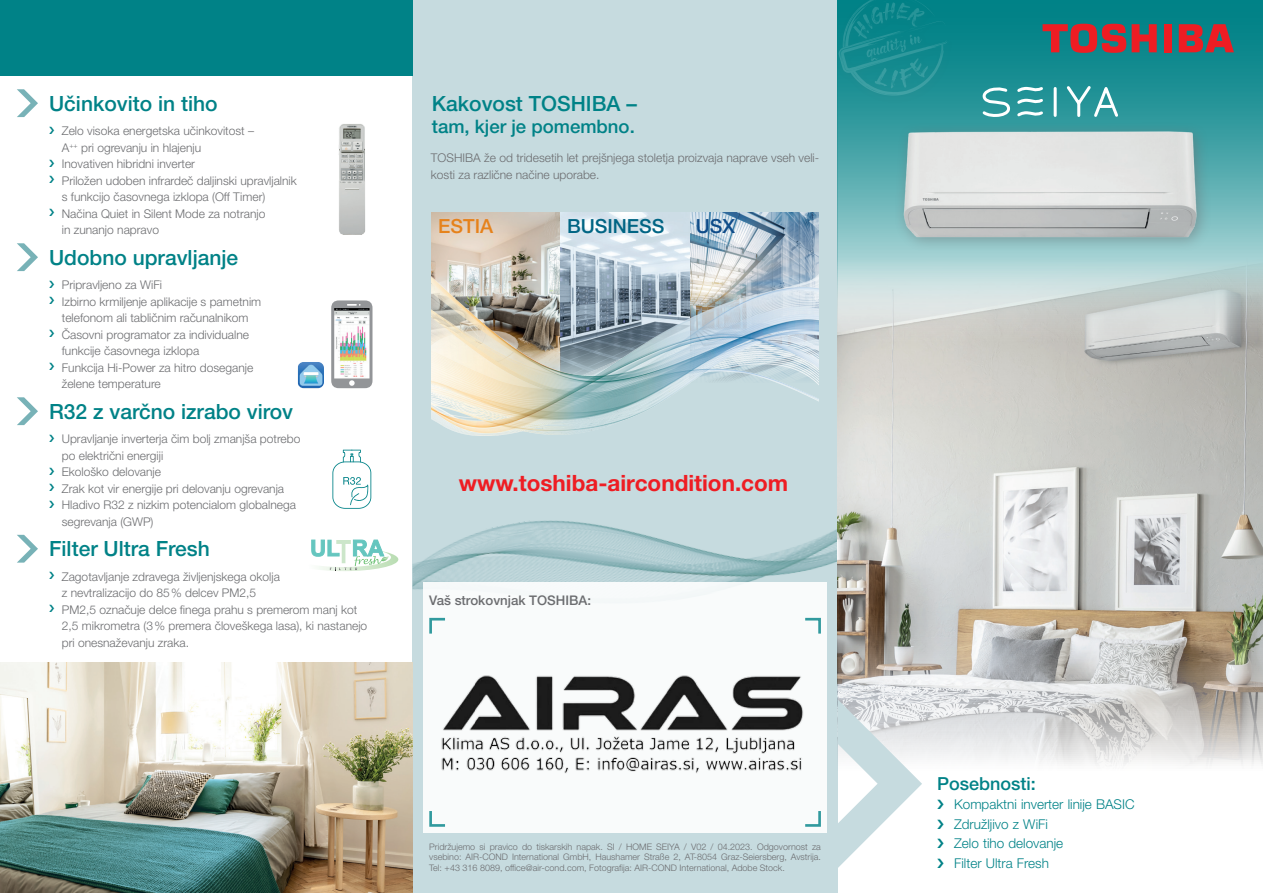
<style>
.page{position:relative;width:1263px;height:893px;background:#fff}
.page>*{position:absolute;margin:0;border:0;box-sizing:border-box;transform-origin:0 0}
.t1{font:700 22.5px "Helvetica Neue LT Pro";color:#ee1d23}
.t2{font:500 21px "Helvetica Neue LT Pro";color:#008287}
.t3{font:500 19.5px "Helvetica Neue LT Pro";color:#016584}
.t4{font:500 19.5px "Helvetica Neue LT Pro";color:#e6821b}
.t5{font:500 19.5px "Helvetica Neue LT Pro";color:#0f4c89}
.t6{font:500 18.6px "Helvetica Neue LT Pro";color:#008287}
.t7{font:500 18px "Helvetica Neue LT Pro";color:#008287}
.t8{font:300 13.5px/19.5px "Helvetica Neue LT Pro";color:#008287}
.t9{font:500 13.35px "Helvetica Neue LT Pro";color:#6c6d70}
.t10{font:300 12px/16.5px "Helvetica Neue LT Pro";color:#6c6d70}
.t11{font:300 9px/10.8px "Helvetica Neue LT Pro";color:#6c6d70;text-align:justify}
</style>
<div class="page">
<div style="left:412px;top:0;width:426px;height:893px;background:#c6dbdf"></div>
<img style="left:412px;top:520px;width:426px;height:98px">
<div style="left:423px;top:582px;width:404px;height:250px;background:#fff"></div>
<svg style="left:429px;top:617px;width:17px;height:17px"></svg>
<svg style="left:429px;top:811px;width:17px;height:16px"></svg>
<svg style="left:805px;top:617px;width:16px;height:17px"></svg>
<svg style="left:805px;top:811px;width:16px;height:16px"></svg>
<div style="left:0;top:0;width:412px;height:75px;background:#008287"></div>
<svg style="left:332px;top:450px;width:39px;height:59px"></svg>
<img style="left:0;top:662px;width:412px;height:231px">
<img style="left:339px;top:124px;width:27px;height:110px">
<img style="left:432px;top:212px;width:257px;height:39px">
<img style="left:689px;top:212px;width:129px;height:39px">
<img style="left:432px;top:251px;width:42px;height:184px">
<img style="left:474px;top:251px;width:173px;height:184px">
<img style="left:647px;top:251px;width:171px;height:159px">
<img style="left:298px;top:362px;width:26px;height:26px">
<svg style="left:331px;top:300px;width:41px;height:88px"></svg>
<svg style="left:311px;top:540px;width:87px;height:31px"></svg>
<svg style="left:838px;top:0;width:425px;height:255px;background:#30999d"></svg>
<div style="left:1164px;top:24px;width:8px;height:28px;background:#ee1d23"></div>
<svg style="left:1179px;top:24px;width:55px;height:28px;background:#a23f44"></svg>
<svg style="left:1042px;top:23px;width:115px;height:30px;background:#884b50"></svg>
<img style="left:838px;top:255px;width:425px;height:509px">
<hr style="left:1054px;top:88px;width:3px;height:27px;background:#fff">
<svg style="left:1064px;top:86px;width:54px;height:32px"></svg>
<svg style="left:982px;top:87px;width:28px;height:31px"></svg>
<svg style="left:1016px;top:86px;width:29px;height:32px"></svg>
<div style="left:894px;top:121px;width:318px;height:131px;background:#6c6d70;opacity:.5"></div>
<img style="left:896px;top:124px;width:309px;height:122px">
<div style="left:833px;top:0;width:124px;height:104px;background:#6c6d70;opacity:.5"></div>
<svg style="left:839px;top:0;width:110px;height:96px;background:#158a8f"></svg>
<svg style="left:838px;top:699px;width:84px;height:169px"></svg>
<svg style="left:17px;top:89px;width:21px;height:28px"></svg>
<svg style="left:17px;top:243px;width:21px;height:28px"></svg>
<svg style="left:17px;top:397px;width:21px;height:28px"></svg>
<svg style="left:17px;top:535px;width:21px;height:28px"></svg>
<img style="left:441px;top:675px;width:363px;height:98px">
<h2 class="t2" style="left:49px;top:91px;width:170px">Učinkovito in tiho</h2>
<p class="t10" style="left:62px;top:122px;width:236px">Zelo visoka energetska učinkovitost –<br>A<sup>++</sup> pri ogrevanju in hlajenju<br>Inovativen hibridni inverter<br>Priložen udoben infrardeč daljinski upravljalnik s funkcijo časovnega izklopa (Off Timer)<br>Načina Quiet in Silent Mode za notranjo<br>in zunanjo napravo</p>
<h2 class="t2" style="left:49px;top:245px;width:191px">Udobno upravljanje</h2>
<p class="t10" style="left:62px;top:276px;width:201px">Pripravljeno za WiFi<br>Izbirno krmiljenje aplikacije s pametnim telefonom ali tabličnim računalnikom<br>Časovni programator za individualne funkcije časovnega izklopa<br>Funkcija Hi-Power za hitro doseganje želene temperature</p>
<h2 class="t2" style="left:49px;top:399px;width:245px">R32 z varčno izrabo virov</h2>
<p class="t10" style="left:62px;top:430px;width:240px">Upravljanje inverterja čim bolj zmanjša potrebo po električni energiji<br>Ekološko delovanje<br>Zrak kot vir energije pri delovanju ogrevanja Hladivo R32 z nizkim potencialom globalnega segrevanja (GWP)</p>
<h2 class="t2" style="left:49px;top:536px;width:162px">Filter Ultra Fresh</h2>
<p class="t10" style="left:62px;top:568px;width:307px">Zagotavljanje zdravega življenjskega okolja<br>z nevtralizacijo do 85% delcev PM2,5<br>PM2,5 označuje delce finega prahu s premerom manj kot 2,5 mikrometra (3% premera človeškega lasa), ki nastanejo pri onesnaževanju zraka.</p>
<h2 class="t2" style="left:432px;top:91px;width:207px">Kakovost TOSHIBA –</h2>
<h3 class="t6" style="left:432px;top:115px;width:204px">tam, kjer je pomembno.</h3>
<p class="t10" style="left:431px;top:150px;width:390px">TOSHIBA že od tridesetih let prejšnjega stoletja proizvaja naprave vseh veli&shy;kosti za različne načine uporabe.</p>
<h3 class="t4" style="left:438px;top:215px;width:56px">ESTIA</h3>
<h3 class="t3" style="left:567px;top:215px;width:99px">BUSINESS</h3>
<h3 class="t5" style="left:696px;top:215px;width:41px">USX</h3>
<h1 class="t1" style="left:459px;top:469px;width:331px">www.toshiba-aircondition.com</h1>
<p class="t9" style="left:429px;top:592px;width:163px">Vaš strokovnjak TOSHIBA:</p>
<p class="t11" style="left:429px;top:841px;width:393px">Pridržujemo si pravico do tiskarskih napak. SI / HOME SEIYA / V02 / 04.2023. Odgovornost za vsebino: AIR-COND International GmbH, Haushamer Straße 2, AT-8054 Graz-Seiersberg, Avstrija.<br>Tel: +43 316 8089, office@air-cond.com, Fotografija: AIR-COND International, Adobe Stock.</p>
<h3 class="t7" style="left:937px;top:773px;width:100px">Posebnosti:</h3>
<p class="t8" style="left:954px;top:794px;width:182px">Kompaktni inverter linije BASIC<br>Združljivo z WiFi<br>Zelo tiho delovanje<br>Filter Ultra Fresh</p>
</div>
